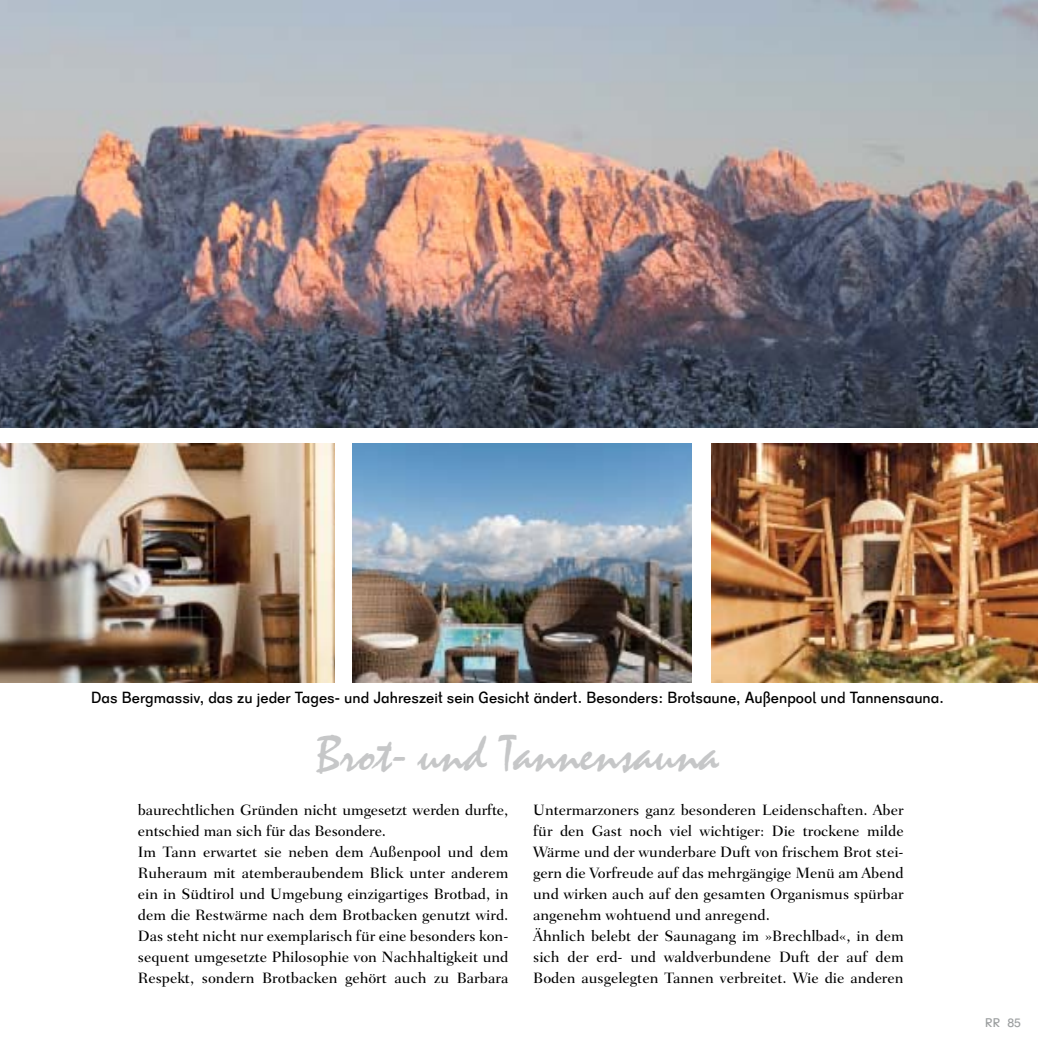
<style>
.page{position:relative;width:1038px;height:1043px;background:#fff}
.page>*{position:absolute;margin:0;border:0;box-sizing:border-box;transform-origin:0 0}
.t1{font:49px "Mistral Com";color:#c6c7c8}
.t2{font:15.75px "Schulbuch Bayern OT";color:#000}
.t3{font:500 15.22px/21px "Fairfield LT Std";color:#000}
.t4{font:12.25px "Schulbuch Bayern OT";color:#9b9e9f}
</style>
<div class="page">
<img style="left:0;top:1px;width:1038px;height:426px">
<img style="left:0;top:443px;width:334px;height:239px">
<img style="left:353px;top:443px;width:339px;height:239px">
<img style="left:711px;top:443px;width:327px;height:239px">
<p class="t2" style="left:91px;top:688px;width:854px">Das Bergmassiv, das zu jeder Tages- und Jahreszeit sein Gesicht ändert. Besonders: Brotsaune, Außenpool und Tannensauna.</p>
<h1 class="t1" style="left:316px;top:734px;width:404px">Brot- und Tannensauna</h1>
<p class="t3" style="left:138px;top:799px;width:372px">baurechtlichen Gründen nicht umgesetzt werden durfte, entschied man sich für das Besondere.<br>Im Tann erwartet sie neben dem Außenpool und dem Ruheraum mit atemberaubendem Blick unter anderem ein in Südtirol und Umgebung einzigartiges Brotbad, in dem die Restwärme nach dem Brotbacken genutzt wird.<br>Das steht nicht nur exemplarisch für eine besonders kon&shy;sequent umgesetzte Philosophie von Nachhaltigkeit und Respekt, sondern Brotbacken gehört auch zu Barbara</p>
<p class="t3" style="left:533px;top:799px;width:372px">Untermarzoners ganz besonderen Leidenschaften. Aber für den Gast noch viel wichtiger: Die trockene milde Wärme und der wunderbare Duft von frischem Brot stei&shy;gern die Vorfreude auf das mehrgängige Menü am Abend und wirken auch auf den gesamten Organismus spürbar angenehm wohtuend und anregend.<br>Ähnlich belebt der Saunagang im »Brechlbad«, in dem sich der erd- und waldverbundene Duft der auf dem Boden ausgelegten Tannen verbreitet. Wie die anderen</p>
<p class="t4" style="left:985px;top:1015px;width:37px">RR 85</p>
</div>
